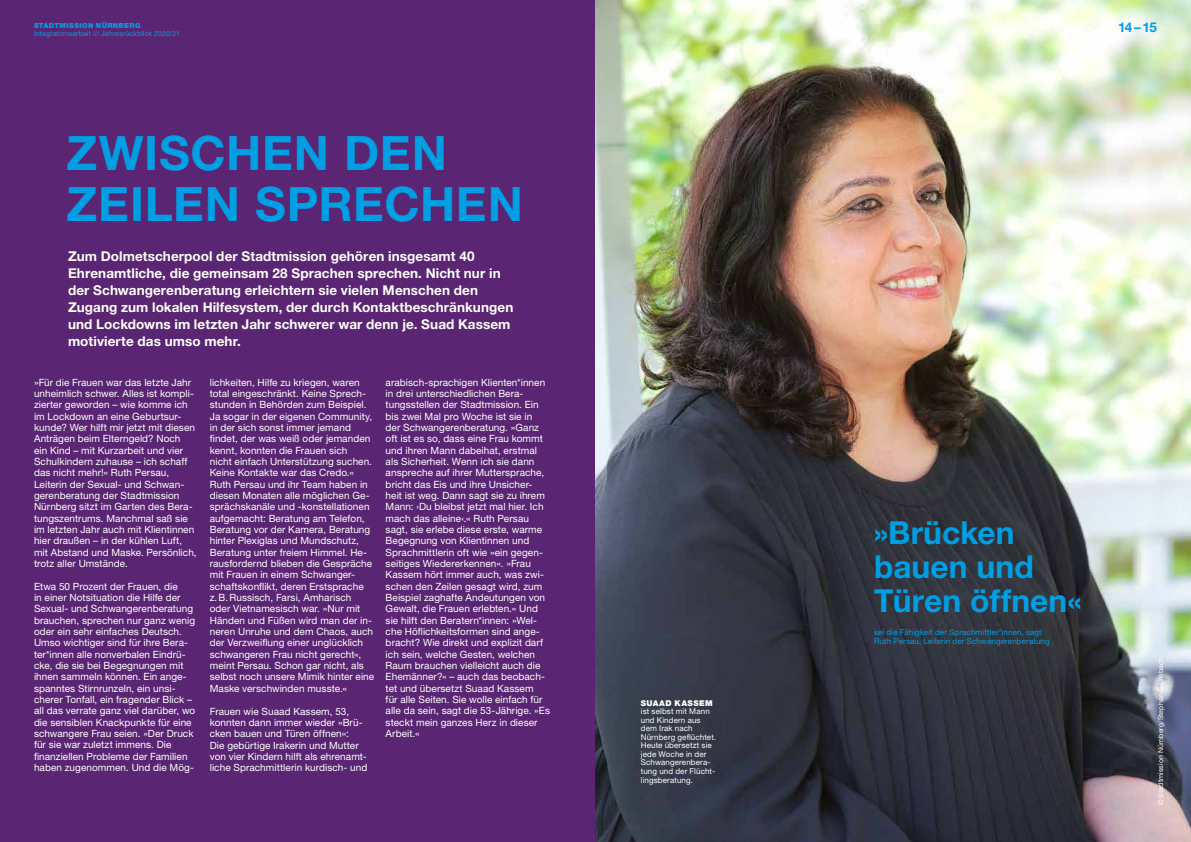
<style>
.page{position:relative;width:1191px;height:842px;background:#fff}
.page>*{position:absolute;margin:0;border:0;box-sizing:border-box;transform-origin:0 0}
.t1{font:700 47.5px/51px "Helvetica Neue LT Pro";letter-spacing:.015em;color:#009ee3}
.t2{font:700 31.8px/34px "Helvetica Neue LT Pro";color:#009ee3}
.t3{font:700 13.5px/17px "Helvetica Neue LT Pro";letter-spacing:.005em;color:#fff}
.t4{font:700 13.5px "Helvetica Neue LT Pro";color:#009ee3}
.t5{font:10px/11.3px "Helvetica Neue LT Pro";letter-spacing:.005em;color:#fff}
.t6{font:8px/8.5px "Helvetica Neue LT Pro";letter-spacing:.015em;color:#fff}
.t7{font:8px/8.5px "Helvetica Neue LT Pro";letter-spacing:.015em;color:#009ee3}
.t8{font:900 8px "Helvetica Neue LT Pro";letter-spacing:.05em;color:#fff}
.t9{font:7px "Helvetica Neue LT Pro";letter-spacing:.02em;color:#009ee3}
.t10{font:7px "Helvetica Neue LT Pro";letter-spacing:.02em;color:#fff}
.t11{font:900 7px "Helvetica Neue LT Pro";letter-spacing:.05em;color:#009ee3}
</style>
<div class="page">
<div style="left:0;top:0;width:595px;height:842px;background:#5a2572"></div>
<img style="left:595px;top:0;width:596px;height:842px">
<p class="t11" style="left:34px;top:21px;width:108px">STADTMISSION NÜRNBERG</p>
<p class="t9" style="left:34px;top:30px;width:147px">Integrationsarbeit /// Jahresrückblick 2020/21</p>
<h1 class="t1" style="left:67px;top:127px;width:458px">ZWISCHEN DEN<br>ZEILEN SPRECHEN</h1>
<p class="t3" style="left:68px;top:247px;width:447px">Zum Dolmetscherpool der Stadtmission gehören insgesamt 40<br>Ehrenamtliche, die gemeinsam 28 Sprachen sprechen. Nicht nur in der Schwangerenberatung erleichtern sie vielen Menschen den Zugang zum lokalen Hilfesystem, der durch Kontaktbeschränkungen und Lockdowns im letzten Jahr schwerer war denn je. Suad Kassem motivierte das umso mehr.</p>
<p class="t5" style="left:386px;top:376px;width:166px">arabisch-sprachigen Klienten*innen in drei unterschiedlichen Bera&shy;tungsstellen der Stadtmission. Ein bis zwei Mal pro Woche ist sie in<br>der Schwangerenberatung. »Ganz oft ist es so, dass eine Frau kommt und ihren Mann dabeihat, erstmal als Sicherheit. Wenn ich sie dann anspreche auf ihrer Muttersprache, bricht das Eis und ihre Unsicher&shy;heit ist weg. Dann sagt sie zu ihrem Mann: ›Du bleibst jetzt mal hier. Ich mach das alleine‹.« Ruth Persau sagt, sie erlebe diese erste, warme Begegnung von Klientinnen und Sprachmittlerin oft wie »ein gegen&shy;seitiges Wiedererkennen«. »Frau Kassem hört immer auch, was zwi&shy;schen den Zeilen gesagt wird, zum Beispiel zaghafte Andeutungen von Gewalt, die Frauen erlebten.« Und sie hilft den Beratern*innen: »Wel&shy;che Höflichkeitsformen sind ange&shy;bracht? Wie direkt und explizit darf ich sein, welche Gesten, welchen Raum brauchen vielleicht auch die Ehemänner?« – auch das beobach&shy;tet und übersetzt Suaad Kassem<br>für alle Seiten. Sie wolle einfach für alle da sein, sagt die 53-Jährige. »Es steckt mein ganzes Herz in dieser Arbeit.«</p>
<p class="t5" style="left:210px;top:376px;width:166px">lichkeiten, Hilfe zu kriegen, waren total eingeschränkt. Keine Sprech&shy;stunden in Behörden zum Beispiel.<br>Ja sogar in der eigenen Community, in der sich sonst immer jemand findet, der was weiß oder jemanden kennt, konnten die Frauen sich<br>nicht einfach Unterstützung suchen.<br>Keine Kontakte war das Credo.« Ruth Persau und ihr Team haben in diesen Monaten alle möglichen Ge&shy;sprächskanäle und -konstellationen aufgemacht: Beratung am Telefon, Beratung vor der Kamera, Beratung hinter Plexiglas und Mundschutz, Beratung unter freiem Himmel. He&shy;rausfordernd blieben die Gespräche mit Frauen in einem Schwanger&shy;schaftskonflikt, deren Erstsprache z.B.Russisch, Farsi, Amharisch oder Vietnamesisch war. »Nur mit Händen und Füßen wird man der in&shy;neren Unruhe und dem Chaos, auch der Verzweiflung einer unglücklich schwangeren Frau nicht gerecht«, meint Persau. Schon gar nicht, als selbst noch unsere Mimik hinter eine Maske verschwinden musste.«</p>
<p class="t5" style="left:210px;top:705px;width:159px">Frauen wie Suaad Kassem, 53, konnten dann immer wieder »Brü&shy;cken bauen und Türen öffnen«:<br>Die gebürtige Irakerin und Mutter von vier Kindern hilft als ehrenamt&shy;liche Sprachmittlerin kurdisch- und</p>
<p class="t5" style="left:34px;top:376px;width:164px">»Für die Frauen war das letzte Jahr unheimlich schwer. Alles ist kompli&shy;zierter geworden – wie komme ich im Lockdown an eine Geburtsur&shy;kunde? Wer hilft mir jetzt mit diesen<br>Anträgen beim Elterngeld? Noch<br>ein Kind – mit Kurzarbeit und vier<br>Schulkindern zuhause – ich schaff das nicht mehr!« Ruth Persau,<br>Leiterin der Sexual- und Schwan&shy;gerenberatung der Stadtmission<br>Nürnberg sitzt im Garten des Bera&shy;tungszentrums. Manchmal saß sie im letzten Jahr auch mit Klientinnen hier draußen – in der kühlen Luft, mit Abstand und Maske. Persönlich, trotz aller Umstände.</p>
<p class="t5" style="left:34px;top:580px;width:163px">Etwa 50 Prozent der Frauen, die<br>in einer Notsituation die Hilfe der Sexual- und Schwangerenberatung brauchen, sprechen nur ganz wenig oder ein sehr einfaches Deutsch.<br>Umso wichtiger sind für ihre Bera&shy;ter*innen alle nonverbalen Eindrü&shy;cke, die sie bei Begegnungen mit ihnen sammeln können. Ein ange&shy;spanntes Stirnrunzeln, ein unsi&shy;cherer Tonfall, ein fragender Blick – all das verrate ganz viel darüber, wo die sensiblen Knackpunkte für eine schwangere Frau seien. »Der Druck für sie war zuletzt immens. Die finanziellen Probleme der Familien haben zugenommen. Und die Mög-</p>
<p class="t8" style="left:641px;top:698px;width:73px">SUAAD KASSEM</p>
<p class="t6" style="left:641px;top:707px;width:77px">ist selbst mit Mann und Kindern aus dem Irak nach<br>Nürnberg geflüchtet.<br>Heute übersetzt sie jede Woche in der<br>Schwangerenbera&shy;tung und der Flücht&shy;lingsberatung.</p>
<h3 class="t4" style="left:1118px;top:19px;width:40px">14–15</h3>
<h2 class="t2" style="left:874px;top:515px;width:209px">»Brücken bauen und<br>Türen öffnen«</h2>
<p class="t7" style="left:874px;top:628px;width:177px">sei die Fähigkeit der Sprachmittler*innen, sagt<br>Ruth Persau, Leiterin der Schwangerenberatung</p>
<p class="t10" style="left:1156px;top:805px;width:149px;rotate:-90deg">© Stadtmission Nürnberg/Stephan Grumbach</p>
</div>
